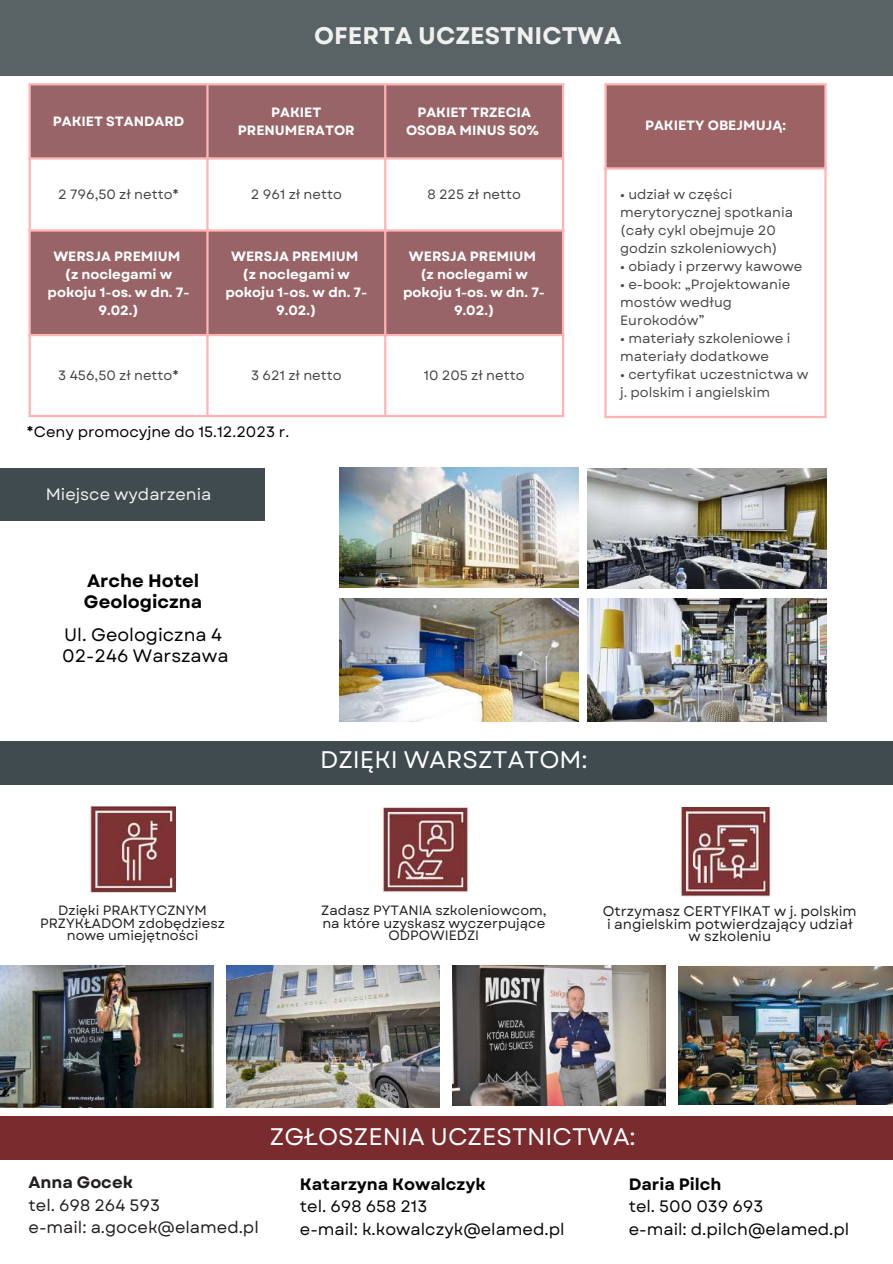
<style>
.page{position:relative;width:893px;height:1264px;background:#fff}
.page>*{position:absolute;margin:0;border:0;box-sizing:border-box;transform-origin:0 0}
.t1{font:24px "Garet";color:#fff}
.t2{font:700 24px "Garet";color:#f0f1ef}
.t3{font:18px/21.8px "Garet";color:#000}
.t4{font:700 18px/21.8px "Garet";color:#000}
.t5{font:16.5px/22.5px "Garet";color:#070404}
.t6{font:16.5px/22.5px "Garet";color:#231f20}
.t7{font:700 16.5px "Garet";color:#070404}
.t8{font:16.5px "Garet";color:#f0f1ef}
.t9{font:700 16.5px "Garet";color:#231f20}
.t10{font:15px "Garet";color:#000}
.t11{font:13.95px/12.8px "Garet";color:#231f20;text-align:center}
.t12{font:13.5px/18px "Garet";color:#070404}
.t13{font:700 13.5px/18px "Garet";color:#fff;text-align:center}
.t14{font:13.5px/12.3px "Garet";color:#231f20;text-align:center}
.t15{font:13.5px "Garet";color:#000}
</style>
<div class="page">
<div style="left:0;top:0;width:892px;height:75px;background:#596366"></div>
<div style="left:0;top:742px;width:892px;height:43px;background:#404b4f"></div>
<img style="left:226px;top:965px;width:214px;height:142px">
<img style="left:452px;top:965px;width:214px;height:140px">
<img style="left:0;top:965px;width:213px;height:142px">
<img style="left:678px;top:966px;width:213px;height:138px">
<img style="left:587px;top:598px;width:239px;height:123px">
<img style="left:587px;top:468px;width:239px;height:120px">
<img style="left:339px;top:467px;width:239px;height:121px">
<img style="left:339px;top:598px;width:239px;height:123px">
<svg style="left:31px;top:85px;width:531px;height:249px;fill:#986467"></svg>
<hr style="left:29px;top:85px;width:2px;height:330px;background:#f99">
<hr style="left:206px;top:85px;width:2px;height:330px;background:#f99">
<hr style="left:384px;top:85px;width:2px;height:330px;background:#f99">
<hr style="left:562px;top:85px;width:2px;height:330px;background:#f99">
<hr style="left:29px;top:83px;width:535px;height:2px;background:#f99">
<hr style="left:29px;top:157px;width:535px;height:2px;background:#f99">
<hr style="left:29px;top:229px;width:535px;height:3px;background:#f99">
<hr style="left:29px;top:334px;width:535px;height:2px;background:#f99">
<hr style="left:29px;top:415px;width:535px;height:2px;background:#f99">
<div style="left:605px;top:84px;width:220px;height:85px;background:#9c6264"></div>
<hr style="left:604px;top:85px;width:2px;height:331px;background:#f99">
<hr style="left:824px;top:85px;width:2px;height:331px;background:#f99">
<hr style="left:604px;top:83px;width:222px;height:2px;background:#f99">
<hr style="left:604px;top:167px;width:222px;height:2px;background:#f99">
<hr style="left:604px;top:416px;width:222px;height:2px;background:#f99">
<div style="left:0;top:468px;width:265px;height:52px;background:#404b4f"></div>
<div style="left:0;top:1116px;width:892px;height:43px;background:#792b2e"></div>
<img style="left:679px;top:807px;width:91px;height:89px">
<img style="left:383px;top:807px;width:85px;height:86px">
<img style="left:89px;top:806px;width:87px;height:86px">
<h1 class="t2" style="left:314px;top:19px;width:309px">OFERTA UCZESTNICTWA</h1>
<p class="t13" style="left:53px;top:112px;width:133px">PAKIET STANDARD</p>
<p class="t13" style="left:238px;top:103px;width:118px">PAKIET<br>PRENUMERATOR</p>
<p class="t13" style="left:406px;top:103px;width:134px">PAKIET TRZECIA<br>OSOBA MINUS 50%</p>
<p class="t13" style="left:645px;top:117px;width:142px">PAKIETY OBEJMUJĄ:</p>
<p class="t15" style="left:58px;top:184px;width:122px">2 796,50 zł netto*</p>
<p class="t15" style="left:251px;top:184px;width:92px">2 961 zł netto</p>
<p class="t15" style="left:427px;top:184px;width:95px">8 225 zł netto</p>
<p class="t13" style="left:48px;top:247px;width:143px">WERSJA PREMIUM (z noclegami w pokoju 1-os. w dn. 7-<br>9.02.)</p>
<p class="t13" style="left:225px;top:247px;width:143px">WERSJA PREMIUM (z noclegami w pokoju 1-os. w dn. 7-<br>9.02.)</p>
<p class="t13" style="left:403px;top:247px;width:143px">WERSJA PREMIUM (z noclegami w pokoju 1-os. w dn. 7-<br>9.02.)</p>
<p class="t15" style="left:58px;top:365px;width:122px">3 456,50 zł netto*</p>
<p class="t15" style="left:251px;top:365px;width:92px">3 621 zł netto</p>
<p class="t15" style="left:424px;top:365px;width:102px">10 205 zł netto</p>
<p class="t10" style="left:27px;top:420px;width:264px">*Ceny promocyjne do 15.12.2023 r.</p>
<p class="t8" style="left:46px;top:482px;width:167px">Miejsce wydarzenia</p>
<h2 class="t4" style="left:84px;top:569px;width:120px">Arche Hotel<br>Geologiczna</h2>
<h2 class="t3" style="left:62px;top:623px;width:168px">Ul. Geologiczna 4<br>02-246 Warszawa</h2>
<p class="t12" style="left:620px;top:185px;width:174px">• udział w części merytorycznej spotkania (cały cykl obejmuje 20 godzin szkoleniowych)</p>
<p class="t12" style="left:620px;top:257px;width:184px">• obiady i przerwy kawowe</p>
<p class="t12" style="left:620px;top:275px;width:172px">• e-book: „Projektowanie mostów według<br>Eurokodów”</p>
<p class="t12" style="left:620px;top:329px;width:172px">• materiały szkoleniowe i materiały dodatkowe</p>
<p class="t12" style="left:620px;top:365px;width:190px">• certyfikat uczestnictwa w j. polskim i angielskim</p>
<h1 class="t1" style="left:320px;top:742px;width:269px">DZIĘKI WARSZTATOM:</h1>
<p class="t14" style="left:40px;top:904px;width:186px">Dzięki PRAKTYCZNYM<br>PRZYKŁADOM zdobędziesz nowe umiejętności</p>
<p class="t14" style="left:321px;top:904px;width:227px">Zadasz PYTANIA szkoleniowcom, na które uzyskasz wyczerpujące<br>ODPOWIEDZI</p>
<p class="t11" style="left:603px;top:904px;width:255px">Otrzymasz CERTYFIKAT w j. polskim i angielskim potwierdzający udział w szkoleniu</p>
<p class="t9" style="left:29px;top:1170px;width:106px">Anna Gocek</p>
<p class="t6" style="left:29px;top:1193px;width:232px">tel. 698 264 593<br>e-mail: a.gocek@elamed.pl</p>
<h1 class="t1" style="left:270px;top:1119px;width:367px">ZGŁOSZENIA UCZESTNICTWA:</h1>
<p class="t7" style="left:300px;top:1171px;width:187px">Katarzyna Kowalczyk</p>
<p class="t5" style="left:300px;top:1195px;width:266px">tel. 698 658 213<br>e-mail: k.kowalczyk@elamed.pl</p>
<p class="t7" style="left:628px;top:1171px;width:94px">Daria Pilch</p>
<p class="t5" style="left:628px;top:1195px;width:222px">tel. 500 039 693<br>e-mail: d.pilch@elamed.pl</p>
</div>
